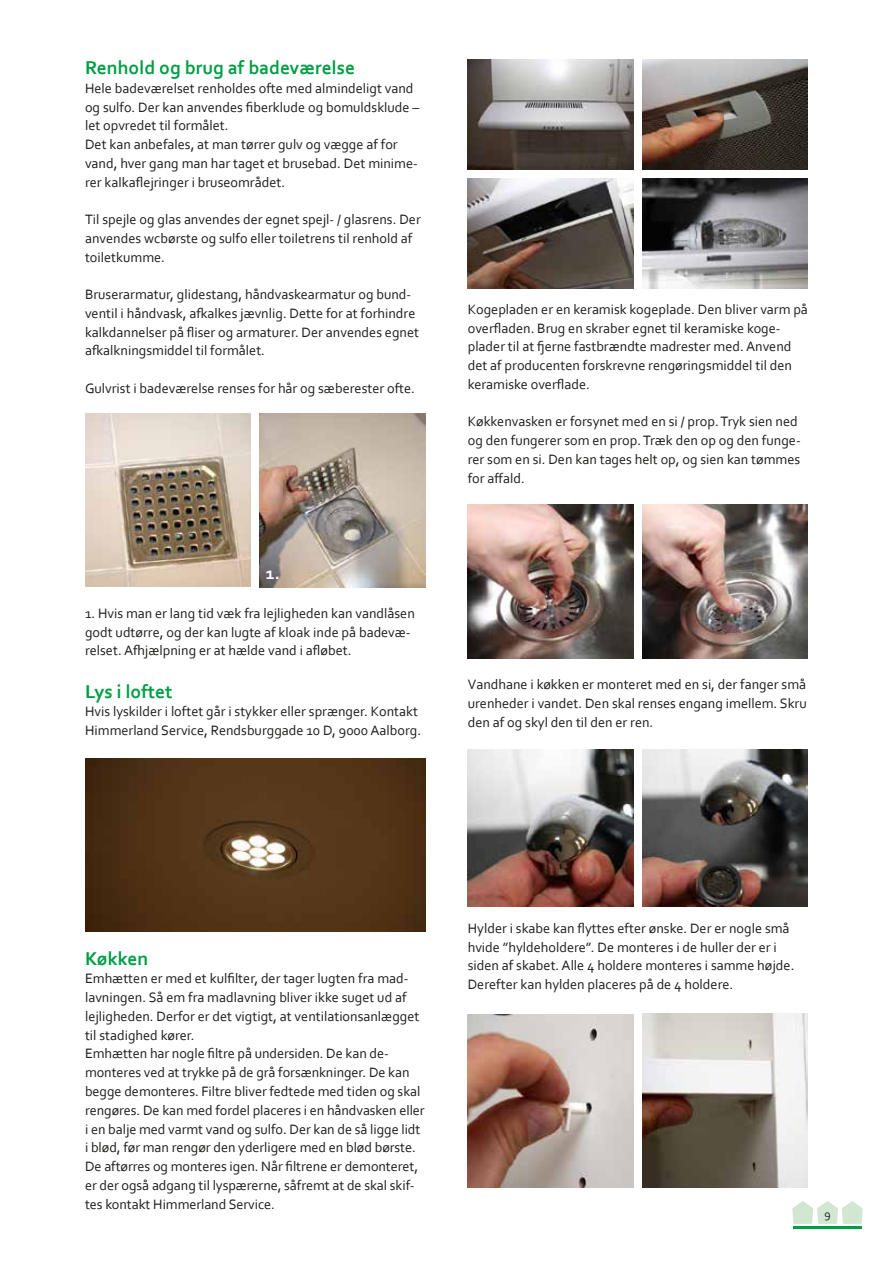
<style>
.page{position:relative;width:893px;height:1263px;background:#fff}
.page>*{position:absolute;margin:0;border:0;box-sizing:border-box;transform-origin:0 0}
.t1{font:700 19.5px "Corbel";color:#009e45}
.t2{font:700 18px "Corbel";color:#fff}
.t3{font:14.25px/18.8px "Corbel";color:#1d1d1b}
.t4{font:12px "Corbel";color:#1d1d1b}
</style>
<div class="page">
<img style="left:468px;top:749px;width:166px;height:157px">
<img style="left:642px;top:749px;width:166px;height:157px">
<hr style="left:793px;top:1226px;width:69px;height:3px;background:#009e45">
<svg style="left:792px;top:1201px;width:71px;height:23px"></svg>
<img style="left:85px;top:414px;width:166px;height:173px">
<img style="left:259px;top:414px;width:166px;height:173px">
<img style="left:85px;top:758px;width:340px;height:174px">
<img style="left:468px;top:60px;width:166px;height:109px">
<img style="left:642px;top:60px;width:166px;height:109px">
<img style="left:468px;top:179px;width:166px;height:109px">
<img style="left:642px;top:179px;width:166px;height:109px">
<img style="left:468px;top:505px;width:166px;height:153px">
<img style="left:642px;top:505px;width:166px;height:153px">
<img style="left:468px;top:1014px;width:166px;height:173px">
<img style="left:642px;top:1014px;width:166px;height:173px">
<h1 class="t1" style="left:85px;top:55px;width:272px">Renhold og brug af badeværelse</h1>
<p class="t3" style="left:85px;top:78px;width:336px">Hele badeværelset renholdes ofte med almindeligt vand og sulfo. Der kan anvendes fiberklude og bomuldsklude – let opvredet til formålet.<br>Det kan anbefales, at man tørrer gulv og vægge af for vand, hver gang man har taget et brusebad. Det minime&shy;rer kalkaflejringer i bruseområdet.</p>
<p class="t3" style="left:85px;top:210px;width:337px">Til spejle og glas anvendes der egnet spejl- / glasrens. Der anvendes wcbørste og sulfo eller toiletrens til renhold af toiletkumme.</p>
<p class="t3" style="left:85px;top:285px;width:336px">Bruserarmatur, glidestang, håndvaskearmatur og bund&shy;ventil i håndvask, afkalkes jævnlig. Dette for at forhindre kalkdannelser på fliser og armaturer. Der anvendes egnet afkalkningsmiddel til formålet.</p>
<p class="t3" style="left:85px;top:378px;width:331px">Gulvrist i badeværelse renses for hår og sæberester ofte.</p>
<p class="t2" style="left:266px;top:562px;width:16px">1.</p>
<p class="t3" style="left:85px;top:603px;width:331px">1. Hvis man er lang tid væk fra lejligheden kan vandlåsen godt udtørre, og der kan lugte af kloak inde på badevæ&shy;relset. Afhjælpning er at hælde vand i afløbet.</p>
<h1 class="t1" style="left:85px;top:679px;width:89px">Lys i loftet</h1>
<p class="t3" style="left:85px;top:702px;width:338px">Hvis lyskilder i loftet går i stykker eller sprænger. Kontakt<br>Himmerland Service, Rendsburggade 10 D, 9000 Aalborg.</p>
<p class="t3" style="left:468px;top:299px;width:342px">Kogepladen er en keramisk kogeplade. Den bliver varm på overfladen. Brug en skraber egnet til keramiske koge&shy;plader til at fjerne fastbrændte madrester med. Anvend det af producenten forskrevne rengøringsmiddel til den keramiske overflade.</p>
<p class="t3" style="left:468px;top:412px;width:334px">Køkkenvasken er forsynet med en si / prop. Tryk sien ned og den fungerer som en prop. Træk den op og den funge&shy;rer som en si. Den kan tages helt op, og sien kan tømmes for affald.</p>
<p class="t3" style="left:468px;top:674px;width:341px;text-align:justify">Vandhane i køkken er monteret med en si, der fanger små urenheder i vandet. Den skal renses engang imellem. Skru den af og skyl den til den er ren.</p>
<h1 class="t1" style="left:85px;top:946px;width:65px">Køkken</h1>
<p class="t3" style="left:85px;top:969px;width:341px">Emhætten er med et kulfilter, der tager lugten fra mad&shy;lavningen. Så em fra madlavning bliver ikke suget ud af lejligheden. Derfor er det vigtigt, at ventilationsanlægget til stadighed kører.<br>Emhætten har nogle filtre på undersiden. De kan de&shy;monteres ved at trykke på de grå forsænkninger. De kan begge demonteres. Filtre bliver fedtede med tiden og skal rengøres. De kan med fordel placeres i en håndvasken eller i en balje med varmt vand og sulfo. Der kan de så ligge lidt i blød, før man rengør den yderligere med en blød børste.<br>De aftørres og monteres igen. Når filtrene er demonteret, er der også adgang til lyspærerne, såfremt at de skal skif&shy;tes kontakt Himmerland Service.</p>
<p class="t3" style="left:468px;top:918px;width:328px">Hylder i skabe kan flyttes efter ønske. Der er nogle små hvide ”hyldeholdere”. De monteres i de huller der er i siden af skabet. Alle 4 holdere monteres i samme højde.<br>Derefter kan hylden placeres på de 4 holdere.</p>
<p class="t4" style="left:824px;top:1207px;width:8px">9</p>
</div>
